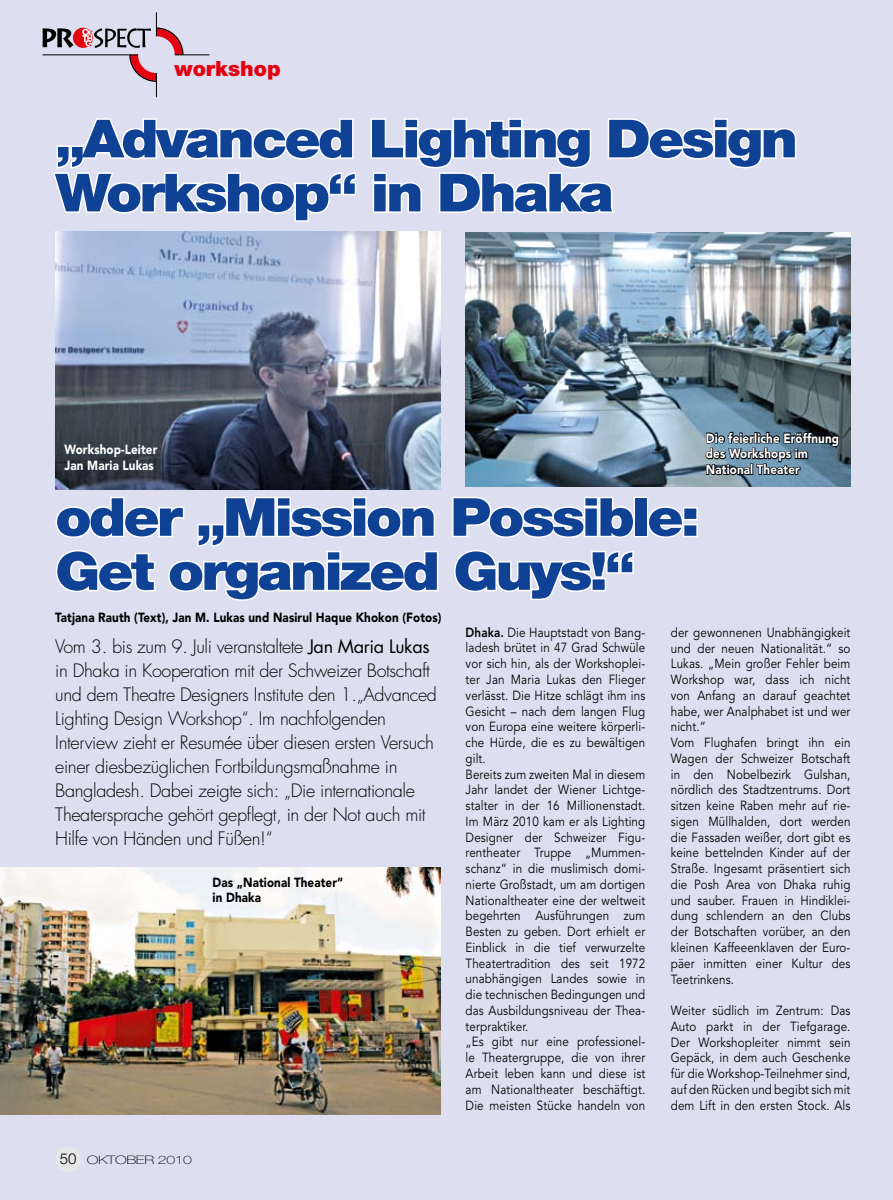
<style>
.page{position:relative;width:893px;height:1200px;background:#fff}
.page>*{position:absolute;margin:0;border:0;box-sizing:border-box;transform-origin:0 0}
.t1{font:900 52.5px/54px "Helvetica Neue";letter-spacing:-.05em;color:#0f4295;scale:1.1 1}
.t2{font:900 21px "Helvetica Neue";color:#e3000f}
.t3{font:300 18px/24px "Futura";letter-spacing:-.02em;color:#000}
.t4{font:13.2px/15.8px "Avenir";letter-spacing:.01em;color:#000;scale:.88 1}
.t5{font:900 13.2px/15.8px "Avenir";letter-spacing:.01em;color:#000;scale:.88 1}
.t6{font:900 13.2px/15.8px "Avenir";letter-spacing:.01em;color:#fff;scale:.88 1}
.t7{font:100 11.7px "Helvetica Neue";letter-spacing:-.025em;color:#000;scale:1.35 1}
.s1{font-weight:400}
.s2{font-weight:300;font-size:15px}
.s3{font-weight:800}
</style>
<div class="page">
<div style="left:0;top:0;width:893px;height:1199px;background:#dddff1"></div>
<img style="left:55px;top:232px;width:385px;height:257px">
<img style="left:466px;top:232px;width:384px;height:254px">
<svg style="left:53px;top:118px;width:303px;height:104px"></svg>
<svg style="left:370px;top:118px;width:427px;height:96px"></svg>
<svg style="left:705px;top:431px;width:135px;height:47px;background:#405664"></svg>
<div style="left:55px;top:1146px;width:26px;height:25px;background:#e7e7e7;border-radius:50%"></div>
<hr style="left:175px;top:54px;width:35px;height:1px;background:#000">
<svg style="left:43px;top:13px;width:143px;height:84px"></svg>
<img style="left:0;top:867px;width:440px;height:247px">
<svg style="left:452px;top:497px;width:182px;height:41px"></svg>
<div style="left:634px;top:496px;width:14px;height:41px;border:3px solid #fff"></div>
<svg style="left:646px;top:504px;width:52px;height:34px"></svg>
<svg style="left:55px;top:497px;width:384px;height:104px"></svg>
<svg style="left:454px;top:550px;width:180px;height:50px"></svg>
<h2 class="t2" style="left:174px;top:56px;width:108px">workshop</h2>
<h1 class="t1" style="left:55px;top:111px;width:677px">„Advanced Lighting Design<br>Workshop“ in Dhaka</h1>
<p class="t6" style="left:65px;top:441px;width:107px">Workshop-Leiter<br>Jan Maria Lukas</p>
<h1 class="t1" style="left:55px;top:489px;width:588px">oder „Mission Possible:<br>Get organized Guys!“</h1>
<p class="t6" style="left:706px;top:430px;width:153px">Die feierliche Eröffnung des Workshops im<br>National Theater</p>
<p class="t5" style="left:55px;top:609px;width:440px">Tatjana Rauth (Text), Jan M. Lukas und Nasirul Haque Khokon (Fotos)</p>
<p class="t3" style="left:55px;top:635px;width:383px">Vom 3. bis zum 9. Juli veranstaltete <span class="s1">Jan Maria Lukas </span>in Dhaka in Kooperation mit der Schweizer Botschaft und dem Theatre Designers Institute den 1.„Advanced Lighting Design Workshop“. Im nachfolgenden Interview zieht er Resumée über diesen ersten Versuch einer diesbezüglichen Fortbildungsmaßnahme in Bangladesh. Dabei zeigte sich: „Die internationale Theatersprache gehört gepflegt, in der Not auch mit Hilfe von Händen und Füßen!“</p>
<p class="t5" style="left:213px;top:873px;width:150px">Das „National Theater“ in Dhaka</p>
<p class="t7" style="left:60px;top:1152px;width:99px"><span class="s2">50</span> OKTOBER 2010</p>
<p class="t4" style="left:466px;top:624px;width:206px"><span class="s3">Dhaka.</span> Die Hauptstadt von Bang&shy;ladesh brütet in 47 Grad Schwüle vor sich hin, als der Workshoplei&shy;ter Jan Maria Lukas den Flieger verlässt. Die Hitze schlägt ihm ins<br>Gesicht – nach dem langen Flug von Europa eine weitere körperli&shy;che Hürde, die es zu bewältigen gilt.<br>Bereits zum zweiten Mal in diesem<br>Jahr landet der Wiener Lichtge&shy;stalter in der 16 Millionenstadt.<br>Im März 2010 kam er als Lighting<br>Designer der Schweizer Figu&shy;rentheater Truppe „Mummen&shy;schanz“ in die muslimisch domi&shy;nierte Großstadt, um am dortigen<br>Nationaltheater eine der weltweit begehrten Ausführungen zum<br>Besten zu geben. Dort erhielt er<br>Einblick in die tief verwurzelte<br>Theatertradition des seit 1972 unabhängigen Landes sowie in die technischen Bedingungen und das Ausbildungsniveau der Thea&shy;terpraktiker.<br>„Es gibt nur eine professionel&shy;le Theatergruppe, die von ihrer<br>Arbeit leben kann und diese ist am Nationaltheater beschäftigt.<br>Die meisten Stücke handeln von</p>
<p class="t4" style="left:671px;top:624px;width:206px">der gewonnenen Unabhängigkeit und der neuen Nationalität.“ so<br>Lukas. „Mein großer Fehler beim<br>Workshop war, dass ich nicht von Anfang an darauf geachtet habe, wer Analphabet ist und wer nicht.“<br>Vom Flughafen bringt ihn ein<br>Wagen der Schweizer Botschaft in den Nobelbezirk Gulshan, nördlich des Stadtzentrums. Dort sitzen keine Raben mehr auf rie&shy;sigen Müllhalden, dort werden die Fassaden weißer, dort gibt es keine bettelnden Kinder auf der<br>Straße. Ingesamt präsentiert sich die Posh Area von Dhaka ruhig und sauber. Frauen in Hindiklei&shy;dung schlendern an den Clubs der Botschaften vorüber, an den kleinen Kaffeeenklaven der Euro&shy;päer inmitten einer Kultur des<br>Teetrinkens.</p>
<p class="t4" style="left:671px;top:1002px;width:206px;text-align:justify">Weiter südlich im Zentrum: Das Auto parkt in der Tiefgarage.<br>Der Workshopleiter nimmt sein Gepäck, in dem auch Geschenke für die Workshop-Teilnehmer sind, auf den Rücken und begibt sich mit dem Lift in den ersten Stock. Als</p>
</div>
